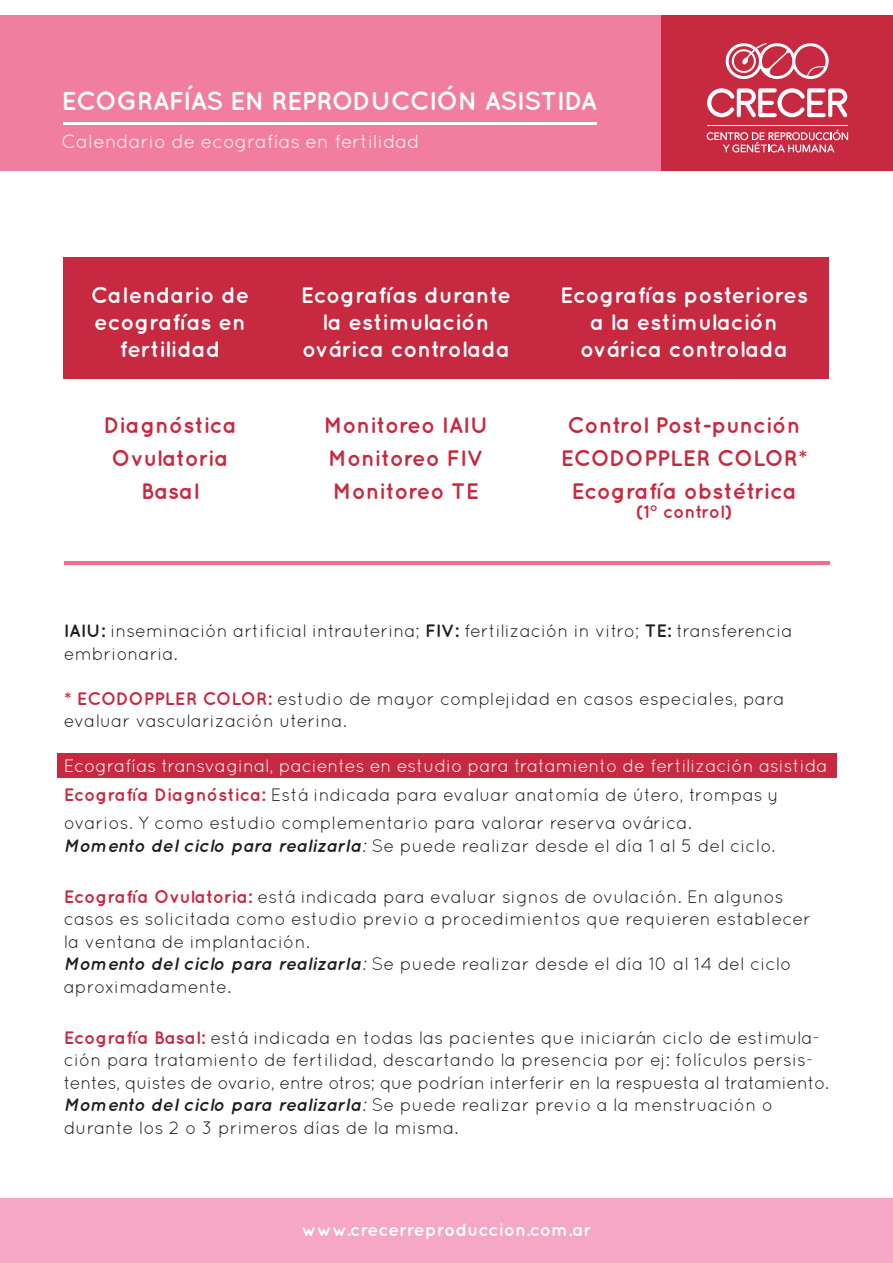
<style>
.page{position:relative;width:893px;height:1263px;background:#fff}
.page>*{position:absolute;margin:0;border:0;box-sizing:border-box;transform-origin:0 0}
.t1{font:700 25.8px "Quicksand";letter-spacing:-.02em;color:#fff}
.t2{font:700 22.35px/26.8px "Quicksand";color:#fff;text-align:center}
.t3{font:700 22.35px/32.8px "Quicksand";color:#c72940;text-align:center}
.t4{font:18.9px "Quicksand";color:#fff}
.t5{font:18px/22.5px "Quicksand";color:#231f20}
.t6{font:700 18px "Quicksand";color:#fff}
.t7{font:700 18px "Quicksand";letter-spacing:-.01em;color:#c72940}
.s1{font-weight:700}
.s2{font-weight:700;color:#c72940}
.s3{color:#fff}
.s4{font-weight:700;font-style:italic}
</style>
<div class="page">
<div style="left:57px;top:753px;width:779px;height:25px;background:#c72940"></div>
<div style="left:660px;top:16px;width:233px;height:155px;background:#c72940"></div>
<div style="left:0;top:16px;width:660px;height:155px;background:#f27e9f"></div>
<hr style="left:64px;top:122px;width:533px;height:3px;background:#fff">
<div style="left:0;top:1199px;width:893px;height:64px;background:#f5a7c3"></div>
<svg style="left:707px;top:130px;width:141px;height:22px"></svg>
<hr style="left:707px;top:125px;width:140px;height:1px;background:#fff">
<svg style="left:725px;top:43px;width:104px;height:36px"></svg>
<svg style="left:707px;top:88px;width:140px;height:29px"></svg>
<div style="left:64px;top:257px;width:765px;height:122px;background:#c72940"></div>
<hr style="left:64px;top:562px;width:765px;height:3px;background:#f16d8d">
<h1 class="t1" style="left:62px;top:85px;width:537px">ECOGRAFÍAS EN REPRODUCCIÓN ASISTIDA</h1>
<p class="t4" style="left:62px;top:131px;width:360px">Calendario de ecografías en fertilidad</p>
<p class="t2" style="left:91px;top:281px;width:160px">Calendario de ecografías en fertilidad</p>
<p class="t2" style="left:301px;top:281px;width:212px">Ecografías durante la estimulación ovárica controlada</p>
<p class="t2" style="left:560px;top:281px;width:249px">Ecografías posteriores a la estimulación ovárica controlada</p>
<p class="t3" style="left:103px;top:408px;width:135px">Diagnóstica<br>Ovulatoria<br>Basal</p>
<p class="t3" style="left:324px;top:408px;width:166px;text-align:left">Monitoreo IAIU<br>Monitoreo FIV<br>Monitoreo TE</p>
<p class="t3" style="left:561px;top:408px;width:248px">Control Post-punción<br>ECODOPPLER COLOR*<br>Ecografía obstétrica</p>
<p class="t7" style="left:636px;top:501px;width:98px">(1° control)</p>
<p class="t5" style="left:64px;top:619px;width:730px"><span class="s1">IAIU:</span> inseminación artificial intrauterina; <span class="s1">FIV:</span> fertilización in vitro; <span class="s1">TE:</span> transferencia embrionaria.</p>
<p class="t5" style="left:64px;top:687px;width:722px"><span class="s2">* ECODOPPLER COLOR:</span> estudio de mayor complejidad en casos especiales, para evaluar vascularización uterina.</p>
<p class="t5" style="left:64px;top:751px;width:765px;line-height:28.5px"><span class="s3">Ecografías transvaginal, pacientes en estudio para tratamiento de fertilización asistida<br></span><span class="s2">Ecografía Diagnóstica:</span> Está indicada para evaluar anatomía de útero, trompas y ovarios. Y como estudio complementario para valorar reserva ovárica.</p>
<p class="t5" style="left:64px;top:834px;width:713px"><span class="s4">Momento del ciclo para realizarla:</span> Se puede realizar desde el día 1 al 5 del ciclo.</p>
<p class="t5" style="left:64px;top:885px;width:749px"><span class="s2">Ecografía Ovulatoria:</span> está indicada para evaluar signos de ovulación. En algunos casos es solicitada como estudio previo a procedimientos que requieren establecer la ventana de implantación.<br><span class="s4">Momento del ciclo para realizarla:</span> Se puede realizar desde el día 10 al 14 del ciclo aproximadamente.</p>
<p class="t5" style="left:64px;top:1026px;width:767px"><span class="s2">Ecografía Basal:</span> está indicada en todas las pacientes que iniciarán ciclo de estimula&shy;ción para tratamiento de fertilidad, descartando la presencia por ej: folículos persis&shy;tentes, quistes de ovario, entre otros; que podrían interferir en la respuesta al tratamiento.<br><span class="s4">Momento del ciclo para realizarla:</span> Se puede realizar previo a la menstruación o durante los 2 o 3 primeros días de la misma.</p>
<p class="t6" style="left:302px;top:1219px;width:291px">www.crecerreproduccion.com.ar</p>
</div>
